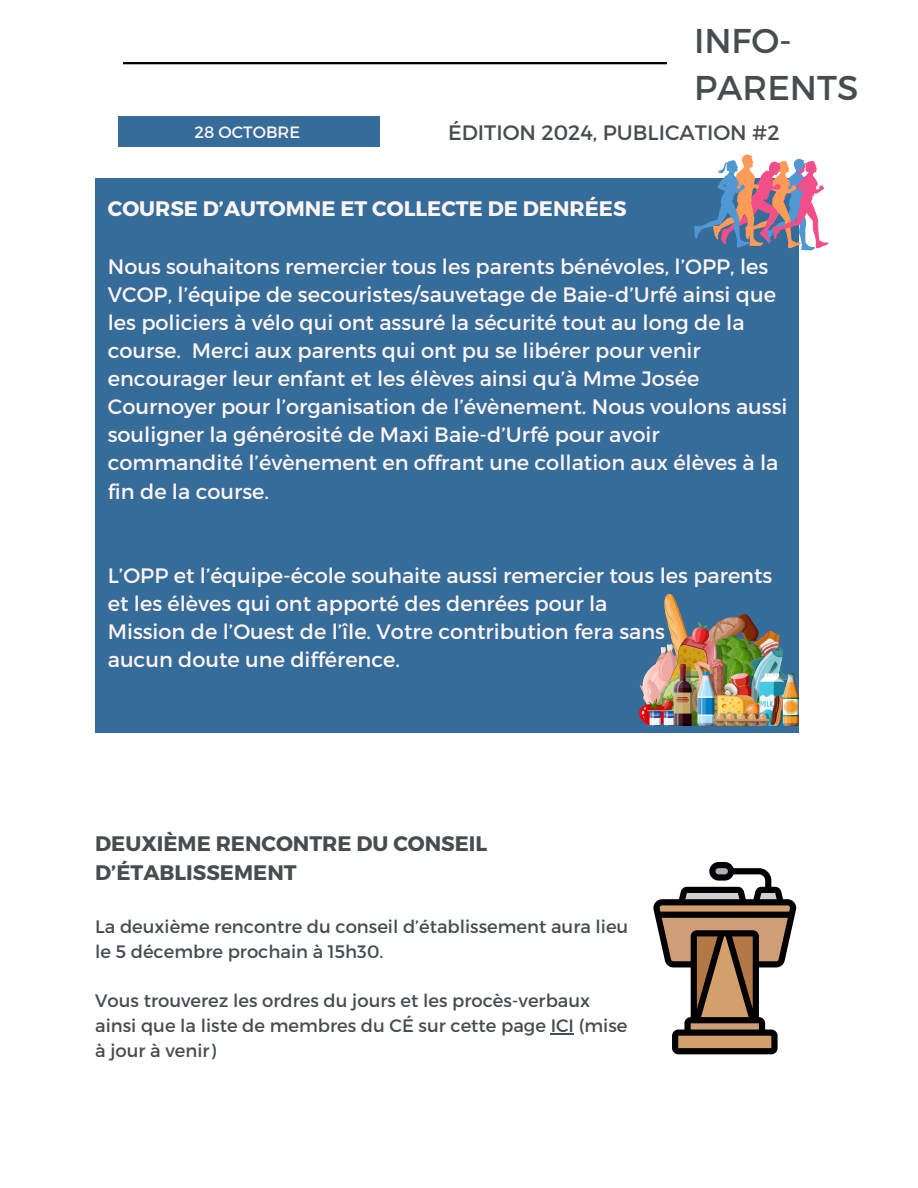
<style>
.page{position:relative;width:918px;height:1188px;background:#fff}
.page>*{position:absolute;margin:0;border:0;box-sizing:border-box;transform-origin:0 0}
.t1{font:34.35px/47.2px "Montserrat";color:#464d50}
.t2{font:700 21px/29.2px "Montserrat";color:#464d50}
.t3{font:700 21px "Montserrat";color:#fff5f5}
.t4{font:20.85px/28.2px "Montserrat";color:#fff5f5}
.t5{font:20.85px "Montserrat";color:#464d50}
.t6{font:18px/24.8px "Montserrat";color:#464d50}
.t7{font:16.35px "Montserrat";color:#fff5f5}
</style>
<div class="page">
<hr style="left:123px;top:62px;width:544px;height:2px;background:#000">
<div style="left:119px;top:116px;width:261px;height:31px;background:#356c9a"></div>
<div style="left:95px;top:178px;width:704px;height:555px;background:#356c9a"></div>
<svg style="left:653px;top:862px;width:143px;height:192px"></svg>
<svg style="left:694px;top:154px;width:135px;height:97px"></svg>
<img style="left:640px;top:594px;width:158px;height:132px">
<svg style="left:551px;top:1033px;width:23px;height:1px"></svg>
<h3 class="t1" style="left:694px;top:15px;width:166px">INFO-<br>PARENTS</h3>
<p class="t7" style="left:195px;top:122px;width:107px">28 OCTOBRE</p>
<p class="t5" style="left:448px;top:119px;width:333px">ÉDITION 2024, PUBLICATION #2</p>
<p class="t3" style="left:108px;top:195px;width:520px">COURSE D’AUTOMNE ET COLLECTE DE DENRÉES</p>
<p class="t4" style="left:108px;top:251px;width:681px">Nous souhaitons remercier tous les parents bénévoles, l’OPP, les VCOP, l’équipe de secouristes/sauvetage de Baie-d’Urfé ainsi que les policiers à vélo qui ont assuré la sécurité tout au long de la course. Merci aux parents qui ont pu se libérer pour venir encourager leur enfant et les élèves ainsi qu’à Mme Josée Cournoyer pour l’organisation de l’évènement. Nous voulons aussi souligner la générosité de Maxi Baie-d’Urfé pour avoir commandité l’évènement en offrant une collation aux élèves à la fin de la course.</p>
<p class="t4" style="left:108px;top:560px;width:666px">L’OPP et l’équipe-école souhaite aussi remercier tous les parents et les élèves qui ont apporté des denrées pour la<br>Mission de l’Ouest de l’île. Votre contribution fera sans<br>aucun doute une différence.</p>
<p class="t2" style="left:95px;top:828px;width:394px">DEUXIÈME RENCONTRE DU CONSEIL<br>D’ÉTABLISSEMENT</p>
<p class="t6" style="left:95px;top:913px;width:535px">La deuxième rencontre du conseil d’établissement aura lieu le 5 décembre prochain à 15h30.</p>
<p class="t6" style="left:95px;top:987px;width:534px">Vous trouverez les ordres du jours et les procès-verbaux ainsi que la liste de membres du CÉ sur cette page ICI (mise à jour à venir)</p>
</div>
